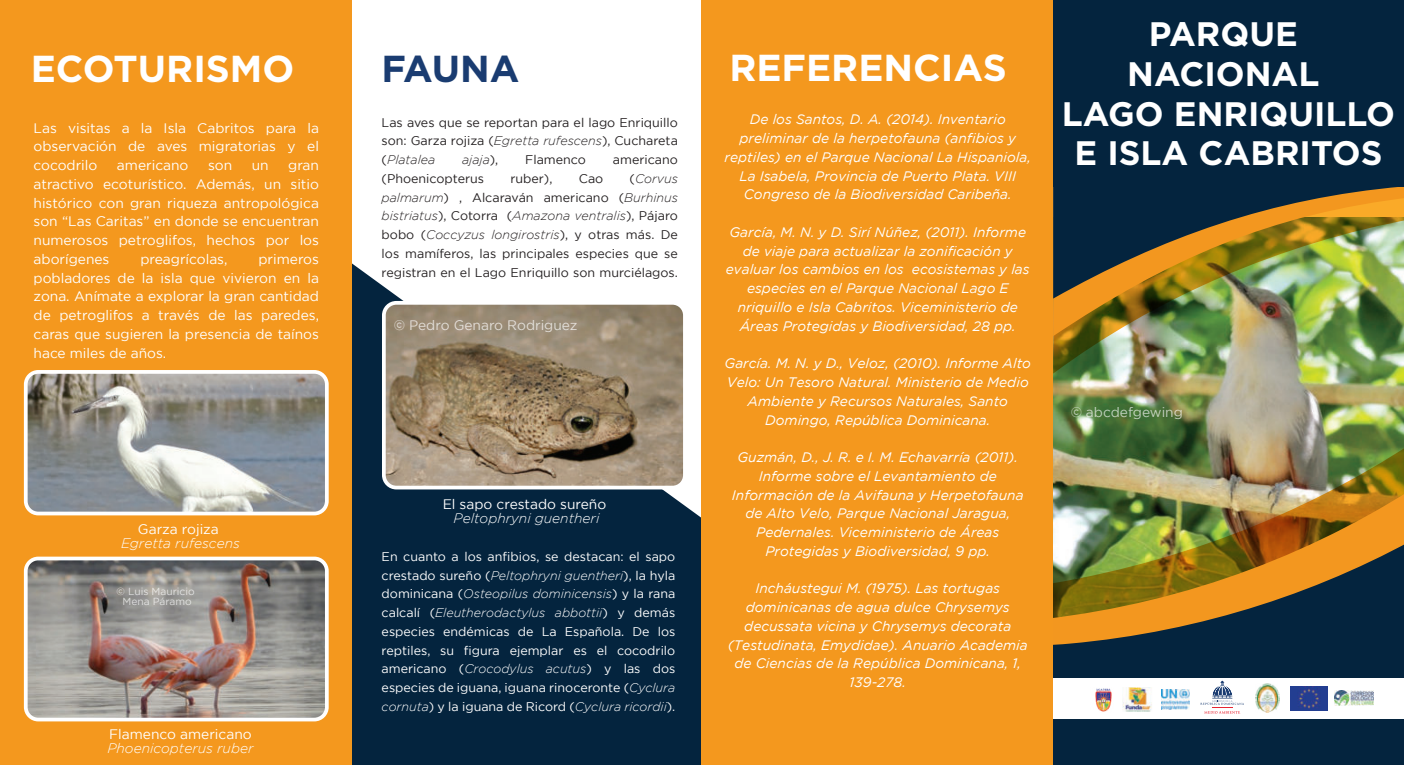
<style>
.page{position:relative;width:1404px;height:765px;background:#fff}
.page>*{position:absolute;margin:0;border:0;box-sizing:border-box;transform-origin:0 0}
.t1{font:700 37.5px "Gotham";color:#fff}
.t2{font:700 37.5px "Gotham";letter-spacing:-.01em;color:#1a3c71}
.t3{font:700 34px/39.6px "Gotham";color:#fff;text-align:center}
.t4{font:italic 13.75px/18.8px "Gotham";color:#fff;text-align:center}
.t5{font:13.75px/18.8px "Gotham";color:#fff;text-align:justify}
.t6{font:italic 300 13.75px "Gotham";color:#fff}
.t7{font:12.5px/18.8px "Gotham";color:#fff;text-align:justify}
.t8{font:12.5px/18.8px "Gotham";color:#231f20;text-align:justify}
.t9{font:italic 300 12.5px "Gotham";color:#231f20}
.t10{font:10.25px/10.2px "Gotham";color:#fff;text-align:center}
.t11{font:7.88px "Gotham";color:#fff}
.s1{font-weight:300;font-style:italic}
.s2{font-weight:400;font-style:normal}
</style>
<div class="page">
<img style="left:1053px;top:374px;width:351px;height:391px">
<svg style="left:352px;top:263px;width:350px;height:502px;background:#264157"></svg>
<img style="left:384px;top:303px;width:300px;height:185px">
<div style="left:382px;top:301px;width:305px;height:188px;border:4px solid #fff;border-radius:12px"></div>
<div style="left:702px;top:0;width:351px;height:765px;background:#f4981e"></div>
<div style="left:0;top:0;width:352px;height:765px;background:#f4981e"></div>
<img style="left:1053px;top:336px;width:351px;height:38px">
<img style="left:1053px;top:299px;width:351px;height:37px">
<img style="left:1053px;top:187px;width:351px;height:112px">
<div style="left:1053px;top:0;width:351px;height:187px;background:#04243e"></div>
<img style="left:29px;top:375px;width:295px;height:139px">
<div style="left:24px;top:370px;width:305px;height:145px;border:4px solid #fff;border-radius:12px"></div>
<img style="left:29px;top:562px;width:295px;height:158px">
<div style="left:24px;top:557px;width:305px;height:164px;border:4px solid #fff;border-radius:12px"></div>
<div style="left:1054px;top:678px;width:350px;height:40px;background:#fff"></div>
<img style="left:1255px;top:684px;width:24px;height:29px">
<img style="left:1291px;top:687px;width:36px;height:24px">
<img style="left:1161px;top:689px;width:29px;height:21px">
<img style="left:1335px;top:691px;width:39px;height:15px">
<img style="left:1123px;top:688px;width:29px;height:24px">
<img style="left:1095px;top:688px;width:17px;height:24px">
<svg style="left:1200px;top:680px;width:44px;height:34px"></svg>
<h1 class="t1" style="left:31px;top:48px;width:265px">ECOTURISMO</h1>
<p class="t5" style="left:34px;top:119px;width:287px">Las visitas a la Isla Cabritos para la observaciÛn de aves migratorias y el cocodrilo</p>
<p class="t5" style="left:117px;top:157px;width:73px">americano</p>
<p class="t5" style="left:208px;top:157px;width:26px">son</p>
<p class="t5" style="left:252px;top:157px;width:18px">un</p>
<p class="t5" style="left:34px;top:157px;width:287px;text-indent:255px">gran atractivo ecoturÌstico. Adem·s, un sitio histÛrico con gran riqueza antropolÛgica son ìLas Caritasî en donde se encuentran numerosos petroglifos, hechos por los aborÌgenes</p>
<p class="t5" style="left:140px;top:251px;width:89px">preagrÌcolas,</p>
<p class="t5" style="left:34px;top:251px;width:287px;text-indent:225px">primeros pobladores de la isla que vivieron en la zona. AnÌmate a explorar la gran cantidad de petroglifos a travÈs de las paredes, caras que sugieren la presencia de taÌnos hace miles de aÒos.</p>
<p class="t5" style="left:138px;top:521px;width:83px">Garza rojiza</p>
<p class="t6" style="left:121px;top:538px;width:120px">Egretta rufescens</p>
<p class="t10" style="left:116px;top:587px;width:80px">© Luis Mauricio<br>Mena P·ramo</p>
<p class="t5" style="left:109px;top:725px;width:144px">Flamenco americano</p>
<p class="t6" style="left:107px;top:743px;width:147px">Phoenicopterus ruber</p>
<h1 class="t2" style="left:382px;top:48px;width:139px">FAUNA</h1>
<p class="t8" style="left:382px;top:114px;width:298px">Las aves que se reportan para el lago Enriquillo son: Garza rojiza (<span class="s1">Egretta rufescens</span>), Cuchareta (<span class="s1">Platalea</span></p>
<p class="t9" style="left:462px;top:155px;width:38px">ajaja<span class="s2">),</span></p>
<p class="t8" style="left:525px;top:151px;width:62px">Flamenco</p>
<p class="t8" style="left:613px;top:151px;width:67px">americano</p>
<p class="t8" style="left:382px;top:170px;width:104px">(Phoenicopterus</p>
<p class="t8" style="left:510px;top:170px;width:44px">ruber),</p>
<p class="t8" style="left:579px;top:170px;width:26px">Cao</p>
<p class="t8" style="left:382px;top:170px;width:298px;text-indent:248px">(<span class="s1">Corvus palmarum</span>) , Alcarav·n americano (<span class="s1">Burhinus bistriatus</span>), Cotorra (<span class="s1">Amazona ventralis</span>), P·jaro bobo (<span class="s1">Coccyzus longirostris</span>), y otras m·s. De los mamÌferos, las principales especies que se registran en el Lago Enriquillo son murciÈlagos.</p>
<p class="t5" style="left:394px;top:317px;width:186px">© Pedro Genaro Rodriguez</p>
<p class="t5" style="left:443px;top:496px;width:165px">El sapo crestado sureÒo</p>
<p class="t6" style="left:454px;top:513px;width:147px">Peltophryni guentheri</p>
<p class="t7" style="left:382px;top:548px;width:295px">En cuanto a los anfibios, se destacan: el sapo crestado sureÒo (<span class="s1">Peltophryni guentheri</span>), la hyla dominicana (<span class="s1">Osteopilus dominicensis</span>) y la rana calcalÌ (<span class="s1">Eleutherodactylus abbottii</span>) y dem·s especies endÈmicas de La EspaÒola. De los reptiles, su figura ejemplar es el cocodrilo americano (<span class="s1">Crocodylus acutus</span>) y las dos especies de iguana, iguana rinoceronte (<span class="s1">Cyclura cornuta</span>) y la iguana de Ricord (<span class="s1">Cyclura ricordii</span>).</p>
<h1 class="t1" style="left:729px;top:47px;width:279px">REFERENCIAS</h1>
<p class="t4" style="left:725px;top:111px;width:308px">De los Santos, D. A. (2014). Inventario preliminar de la herpetofauna (anfibios y reptiles) en el Parque Nacional La Hispaniola, La Isabela, Provincia de Puerto Plata. VIII Congreso de la Biodiversidad CaribeÒa.</p>
<p class="t4" style="left:726px;top:224px;width:305px">GarcÌa, M. N. y D. SirÌ N˙Òez, (2011). Informe de viaje para actualizar la zonificaciÛn y evaluar los cambios en los ecosistemas y las especies en el Parque Nacional Lago E nriquillo e Isla Cabritos. Viceministerio de £reas Protegidas y Biodiversidad, 28 pp.</p>
<p class="t4" style="left:725px;top:355px;width:308px">GarcÌa. M. N. y D., Veloz, (2010). Informe Alto Velo: Un Tesoro Natural. Ministerio de Medio Ambiente y Recursos Naturales, Santo Domingo, Rep˙blica Dominicana.</p>
<p class="t4" style="left:732px;top:449px;width:293px">Guzm·n, D., J. R. e I. M. EchavarrÌa (2011).<br>Informe sobre el Levantamiento de InformaciÛn de la Avifauna y Herpetofauna de Alto Velo, Parque Nacional Jaragua, Pedernales. Viceministerio de £reas Protegidas y Biodiversidad, 9 pp.</p>
<p class="t4" style="left:728px;top:580px;width:301px">Inch·ustegui M. (1975). Las tortugas dominicanas de agua dulce Chrysemys decussata vicina y Chrysemys decorata (Testudinata, Emydidae). Anuario Academia de Ciencias de la Rep˙blica Dominicana, 1, 139-278.</p>
<p class="t11" style="left:968px;top:177px;width:6px">2</p>
<p class="t11" style="left:908px;top:196px;width:6px">2</p>
<h2 class="t3" style="left:1062px;top:14px;width:335px">PARQUE<br>NACIONAL<br>LAGO ENRIQUILLO<br>E ISLA CABRITOS</h2>
<p class="t5" style="left:1070px;top:404px;width:114px">© abcdefgewing</p>
</div>
